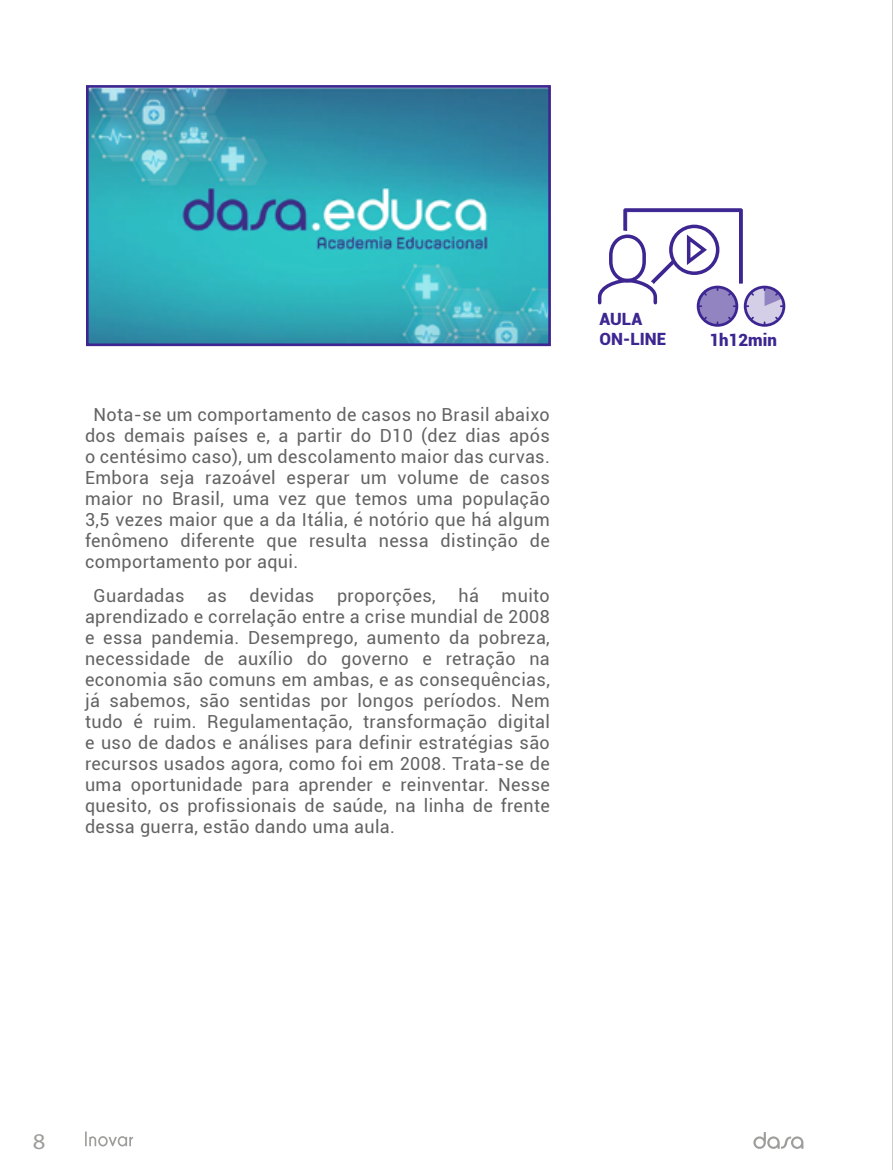
<style>
.page{position:relative;width:893px;height:1170px;background:#fff}
.page>*{position:absolute;margin:0;border:0;box-sizing:border-box;transform-origin:0 0}
.t1{font:22.5px "Myriad Pro";color:#9d9d9c;scale:1.1 1}
.t2{font:18px/21px "Roboto";letter-spacing:.02em;color:#646363;text-align:justify}
.t3{font:900 16.95px/20.2px "Roboto";color:#3d2691}
</style>
<div class="page">
<svg style="left:85px;top:1131px;width:48px;height:15px"></svg>
<svg style="left:753px;top:1132px;width:50px;height:16px"></svg>
<hr style="left:892px;top:0;width:1px;height:1169px;background:#9d9d9c">
<img style="left:90px;top:89px;width:457px;height:253px">
<div style="left:86px;top:85px;width:465px;height:261px;border:3px solid #3d2691"></div>
<svg style="left:597px;top:208px;width:188px;height:119px"></svg>
<p class="t2" style="left:85px;top:403px;width:466px;text-indent:8px">Nota-se um comportamento de casos no Brasil abaixo dos demais países e, a partir do D10 (dez dias após o centésimo caso), um descolamento maior das curvas.<br>Embora seja razoável esperar um volume de casos maior no Brasil, uma vez que temos uma população 3,5 vezes maior que a da Itália, é notório que há algum fenômeno diferente que resulta nessa distinção de comportamento por aqui.</p>
<p class="t2" style="left:94px;top:584px;width:92px">Guardadas</p>
<p class="t2" style="left:207px;top:584px;width:21px">as</p>
<p class="t2" style="left:250px;top:584px;width:66px">devidas</p>
<p class="t2" style="left:337px;top:584px;width:100px">proporções,</p>
<p class="t2" style="left:458px;top:584px;width:22px">há</p>
<p class="t2" style="left:85px;top:584px;width:466px;text-indent:417px">muito aprendizado e correlação entre a crise mundial de 2008 e essa pandemia. Desemprego, aumento da pobreza, necessidade de auxílio do governo e retração na economia são comuns em ambas, e as consequências, já sabemos, são sentidas por longos períodos. Nem tudo é ruim. Regulamentação, transformação digital e uso de dados e análises para definir estratégias são recursos usados agora, como foi em 2008. Trata-se de uma oportunidade para aprender e reinventar. Nesse quesito, os profissionais de saúde, na linha de frente dessa guerra, estão dando uma aula.</p>
<p class="t3" style="left:600px;top:308px;width:68px">AULA<br>ON-LINE</p>
<p class="t3" style="left:709px;top:329px;width:69px">1h12min</p>
<p class="t1" style="left:33px;top:1127px;width:13px">8</p>
</div>
